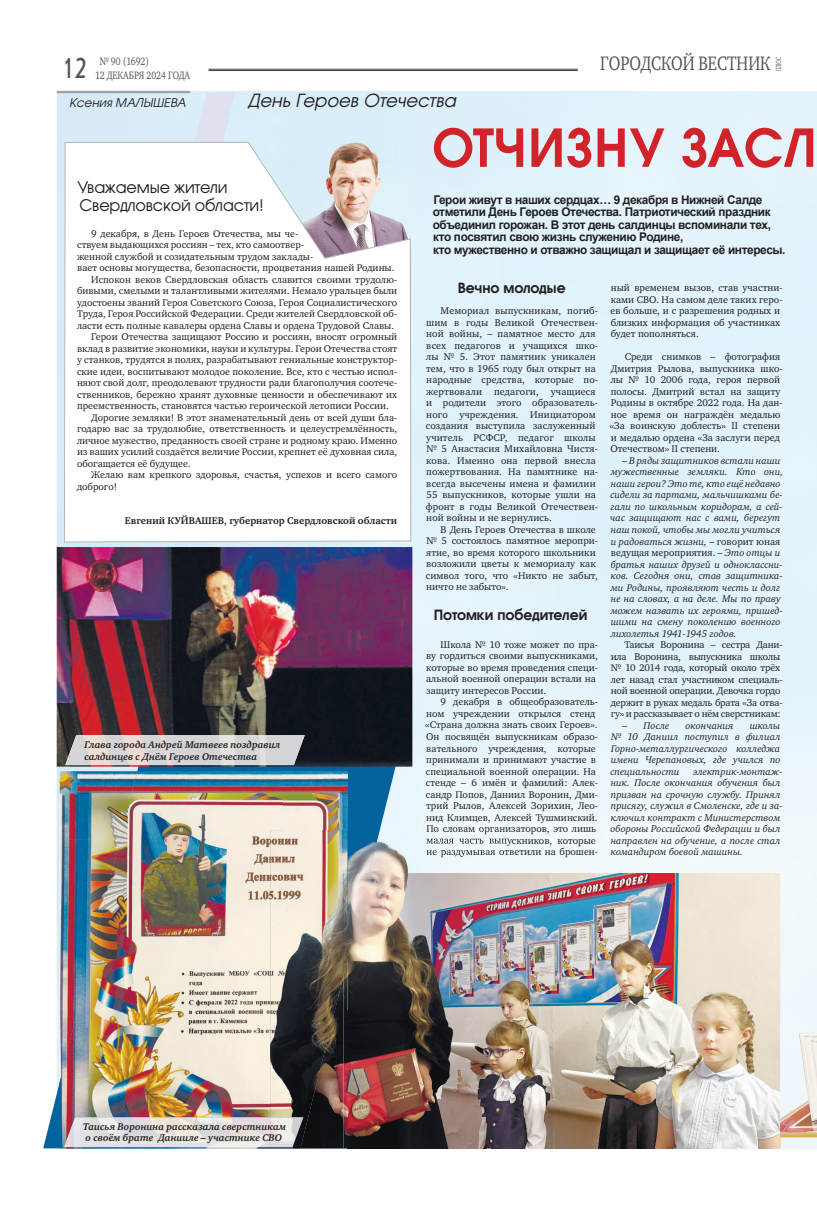
<style>
.page{position:relative;width:817px;height:1205px;background:#fff}
.page>*{position:absolute;margin:0;border:0;box-sizing:border-box;transform-origin:0 0}
.t1{font:700 52px "AG Avalanche C";letter-spacing:.01em;color:#d1232a;scale:.96 1}
.t2{font:30px "Journal Sans C";color:#545557;scale:.79 1}
.t3{font:20px "Charter C";color:#545557;scale:.79 1}
.t4{font:italic 18px "AG Avalanche C";color:#231f20}
.t5{font:16px/18px "AG Avalanche C";letter-spacing:-.01em;color:#231f20}
.t6{font:700 14px "AG Avalanche C";color:#231f20}
.t7{font:700 12px/12.5px "Arial";letter-spacing:-.03em;color:#231f20}
.t8{font:italic 12px "AG Avalanche C";color:#231f20}
.t9{font:11px/13.7px "Charter C";color:#545557;scale:.79 1}
.t10{font:10px/11.5px "Charter C";color:#231f20}
.t11{font:italic 10px/11.5px "Charter C";color:#231f20}
.t12{font:10px/11.5px "Charter C";letter-spacing:-.02em;color:#231f20}
.t13{font:italic 700 10px/11.5px "Charter C";color:#231f20}
.t14{font:700 10px "Charter C";color:#231f20}
.t15{font:7.5px "Charter C";color:#545557;scale:.62 1}
.s1{font-style:normal}
</style>
<div class="page">
<hr style="left:208px;top:69px;width:369px;height:1px;background:#3e3e3f">
<hr style="left:208px;top:70px;width:369px;height:1px;background:#3e3e3f">
<img style="left:396px;top:830px;width:355px;height:43px">
<img style="left:509px;top:1148px;width:239px;height:1px">
<img style="left:426px;top:825px;width:170px;height:9px">
<img style="left:509px;top:838px;width:86px;height:8px">
<img style="left:509px;top:847px;width:88px;height:10px">
<div style="left:751px;top:815px;width:65px;height:58px;background:#f1f9fc"></div>
<svg style="left:43px;top:765px;width:353px;height:383px"></svg>
<svg style="left:185px;top:93px;width:50px;height:48px;background:#dde6f2"></svg>
<hr style="left:57px;top:91px;width:133px;height:1px;background:#939598">
<hr style="left:57px;top:93px;width:133px;height:1px;background:#939598">
<img style="left:347px;top:873px;width:433px;height:275px">
<svg style="left:63px;top:141px;width:349px;height:402px"></svg>
<img style="left:57px;top:547px;width:355px;height:220px">
<img style="left:780px;top:1044px;width:36px;height:93px">
<div style="left:780px;top:865px;width:36px;height:179px;background:#f0f8fc"></div>
<img style="left:60px;top:771px;width:63px;height:68px">
<img style="left:60px;top:839px;width:31px;height:115px">
<img style="left:91px;top:1148px;width:418px;height:1px">
<img style="left:123px;top:771px;width:160px;height:377px">
<img style="left:283px;top:771px;width:64px;height:59px">
<img style="left:91px;top:826px;width:33px;height:322px">
<img style="left:60px;top:954px;width:32px;height:194px">
<img style="left:347px;top:830px;width:32px;height:43px">
<img style="left:426px;top:830px;width:83px;height:4px">
<img style="left:426px;top:838px;width:83px;height:19px">
<img style="left:318px;top:1078px;width:29px;height:70px">
<img style="left:270px;top:830px;width:77px;height:248px">
<img style="left:270px;top:1077px;width:48px;height:71px">
<img style="left:64px;top:1117px;width:239px;height:30px">
<img style="left:65px;top:735px;width:239px;height:30px">
<h2 class="t2" style="left:62px;top:53px;width:33px">12</h2>
<h3 class="t3" style="left:600px;top:52px;width:217px">ГОРОДСКОЙ ВЕСТНИК</h3>
<p class="t15" style="left:774px;top:71px;width:24px;rotate:-90deg">ПЛЮС</p>
<p class="t9" style="left:95px;top:55px;width:122px;text-indent:5px">№ 90 (1692)<br>12 ДЕКАБРЯ 2024 ГОДА</p>
<p class="t8" style="left:70px;top:95px;width:118px">Ксения МАЛЫШЕВА</p>
<h3 class="t4" style="left:248px;top:89px;width:210px">День Героев Отечества</h3>
<h3 class="t5" style="left:77px;top:178px;width:188px">Уважаемые жители<br>Свердловской области!</h3>
<p class="t10" style="left:91px;top:228px;width:208px">9 декабря, в День Героев Отечества, мы че-</p>
<p class="t10" style="left:77px;top:239px;width:229px">ствуем выдающихся россиян – тех, кто самоотвер-</p>
<p class="t10" style="left:77px;top:251px;width:238px">женной службой и созидательным трудом заклады-</p>
<p class="t10" style="left:77px;top:262px;width:319px">вает основы могущества, безопасности, процветания нашей Родины.</p>
<p class="t10" style="left:91px;top:274px;width:307px">Испокон веков Свердловская область славится своими трудолю-</p>
<p class="t10" style="left:77px;top:285px;width:322px">бивыми, смелыми и талантливыми жителями. Немало уральцев были</p>
<p class="t10" style="left:77px;top:297px;width:322px">удостоены званий Героя Советского Союза, Героя Социалистического</p>
<p class="t10" style="left:77px;top:308px;width:322px">Труда, Героя Российской Федерации. Среди жителей Свердловской об-</p>
<p class="t10" style="left:77px;top:320px;width:319px">ласти есть полные кавалеры ордена Славы и ордена Трудовой Славы.</p>
<p class="t10" style="left:91px;top:331px;width:307px">Герои Отечества защищают Россию и россиян, вносят огромный</p>
<p class="t10" style="left:77px;top:343px;width:322px">вклад в развитие экономики, науки и культуры. Герои Отечества стоят</p>
<p class="t10" style="left:77px;top:354px;width:321px">у станков, трудятся в полях, разрабатывают гениальные конструктор-</p>
<p class="t10" style="left:77px;top:366px;width:322px">ские идеи, воспитывают молодое поколение. Все, кто с честью испол-</p>
<p class="t10" style="left:77px;top:377px;width:322px">няют свой долг, преодолевают трудности ради благополучия соотече-</p>
<p class="t10" style="left:77px;top:389px;width:321px">ственников, бережно хранят духовные ценности и обеспечивают их</p>
<p class="t10" style="left:77px;top:400px;width:313px">преемственность, становятся частью героической летописи России.</p>
<p class="t10" style="left:91px;top:412px;width:307px">Дорогие земляки! В этот знаменательный день от всей души бла-</p>
<p class="t10" style="left:77px;top:423px;width:321px">годарю вас за трудолюбие, ответственность и целеустремлённость,</p>
<p class="t10" style="left:77px;top:435px;width:321px">личное мужество, преданность своей стране и родному краю. Именно</p>
<p class="t10" style="left:77px;top:446px;width:321px">из ваших усилий создаётся величие России, крепнет её духовная сила,</p>
<p class="t10" style="left:77px;top:458px;width:115px">обогащается её будущее.</p>
<p class="t10" style="left:91px;top:469px;width:307px">Желаю вам крепкого здоровья, счастья, успехов и всего самого</p>
<p class="t10" style="left:77px;top:481px;width:42px">доброго!</p>
<p class="t14" style="left:125px;top:515px;width:274px">Евгений КУЙВАШЕВ, губернатор Свердловской области</p>
<p class="t13" style="left:84px;top:739px;width:197px">Глава города Андрей Матвеев поздравил салдинцев с Днём Героев Отечества</p>
<h1 class="t1" style="left:432px;top:114px;width:402px">ОТЧИЗНУ ЗАСЛ</h1>
<p class="t7" style="left:432px;top:194px;width:354px">Герои живут в наших сердцах… 9 декабря в Нижней Салде отметили День Героев Отечества. Патриотический праздник объединил горожан. В этот день салдинцы вспоминали тех, кто посвятил свою жизнь служению Родине,<br>кто мужественно и отважно защищал и защищает её интересы.</p>
<h3 class="t6" style="left:457px;top:278px;width:109px">Вечно молодые</h3>
<p class="t10" style="left:426px;top:305px;width:174px;text-indent:15px">Мемориал выпускникам, погиб&shy;шим в годы Великой Отечествен&shy;ной войны, – памятное место для всех педагогов и учащихся шко&shy;лы № 5. Этот памятник уникален тем, что в 1965 году был открыт на народные средства, которые по&shy;жертвовали педагоги, учащиеся и родители этого образователь&shy;ного учреждения. Инициатором создания выступила заслуженный учитель РСФСР, педагог школы № 5 Анастасия Михайловна Чистя&shy;кова. Именно она первой внесла пожертвования. На памятнике на&shy;всегда высечены имена и фамилии<br>55 выпускников, которые ушли на фронт в годы Великой Отечествен&shy;ной войны и не вернулись.</p>
<p class="t10" style="left:426px;top:524px;width:174px;text-indent:15px">В День Героев Отечества в школе № 5 состоялось памятное меропри&shy;ятие, во время которого школьники возложили цветы к мемориалу как символ того, что «Никто не забыт, ничто не забыто».</p>
<h3 class="t6" style="left:433px;top:605px;width:155px">Потомки победителей</h3>
<p class="t10" style="left:426px;top:639px;width:173px;text-indent:15px">Школа № 10 тоже может по пра&shy;ву гордиться своими выпускниками, которые во время проведения специ&shy;альной военной операции встали на защиту интересов России.</p>
<p class="t10" style="left:425px;top:696px;width:174px;text-indent:15px">9 декабря в общеобразователь&shy;ном учреждении открылся стенд «Страна должна знать своих Героев».<br>Он посвящён выпускникам образо&shy;вательного учреждения, которые принимали и принимают участие в специальной военной операции. На стенде – 6 имён и фамилий: Алек&shy;сандр Попов, Даниил Воронин, Дми&shy;трий Рылов, Алексей Зорихин, Лео&shy;нид Климцев, Алексей Тушминский.<br>По словам организаторов, это лишь малая часть выпускников, которые не раздумывая ответили на брошен-</p>
<p class="t10" style="left:610px;top:282px;width:174px">ный временем вызов, став участни&shy;ками СВО. На самом деле таких геро&shy;ев больше, и с разрешения родных и близких информация об участниках будет пополняться.</p>
<p class="t10" style="left:609px;top:351px;width:174px;text-indent:15px">Среди снимков – фотография<br>Дмитрия Рылова, выпускника шко&shy;лы № 10 2006 года, героя первой полосы. Дмитрий встал на защиту<br>Родины в октябре 2022 года. На дан&shy;ное время он награждён медалью «За воинскую доблесть» II степени и медалью ордена «За заслуги перед<br>Отечеством» II степени.</p>
<p class="t11" style="left:610px;top:455px;width:174px;text-indent:12px">– В ряды защитников встали наши мужественные земляки. Кто они, наши герои? Это те, кто ещё недавно сидели за партами, мальчишками бе&shy;гали по школьным коридорам, а сей&shy;час защищают нас с вами, берегут наш покой, чтобы мы могли учиться и радоваться жизни, <span class="s1">– говорит юная ведущая мероприятия.</span> – Это отцы и братья наших друзей и одноклассни&shy;ков. Сегодня они, став защитника&shy;ми Родины, проявляют честь и долг не на словах, а на деле. Мы по праву можем назвать их героями, пришед&shy;шими на смену поколению военного лихолетья 1941-1945 годов.</p>
<p class="t12" style="left:610px;top:639px;width:173px;text-indent:14px">Таисья Воронина – сестра Дани&shy;ила Воронина, выпускника школы № 10 2014 года, который около трёх лет назад стал участником специаль&shy;ной военной операции. Девочка гордо держит в руках медаль брата «За отва&shy;гу» и рассказывает о нём сверстникам:</p>
<p class="t11" style="left:622px;top:719px;width:48px">– После</p>
<p class="t11" style="left:685px;top:719px;width:49px">окончания</p>
<p class="t11" style="left:610px;top:719px;width:172px;text-align:justify;text-indent:139px">школы № 10 Даниил поступил в филиал Горно-металлургического колледжа имени Черепановых, где учился по специальности</p>
<p class="t11" style="left:610px;top:765px;width:174px;text-indent:83px">электрик-монтаж&shy;ник. После окончания обучения был призван на срочную службу. Принял присягу, служил в Смоленске, где и за&shy;ключил контракт с Министерством обороны Российской Федерации и был направлен на обучение, а после стал командиром боевой машины.</p>
<p class="t13" style="left:83px;top:1121px;width:204px">Таисья Воронина рассказала сверстникам о своём брате Данииле – участнике СВО</p>
</div>
